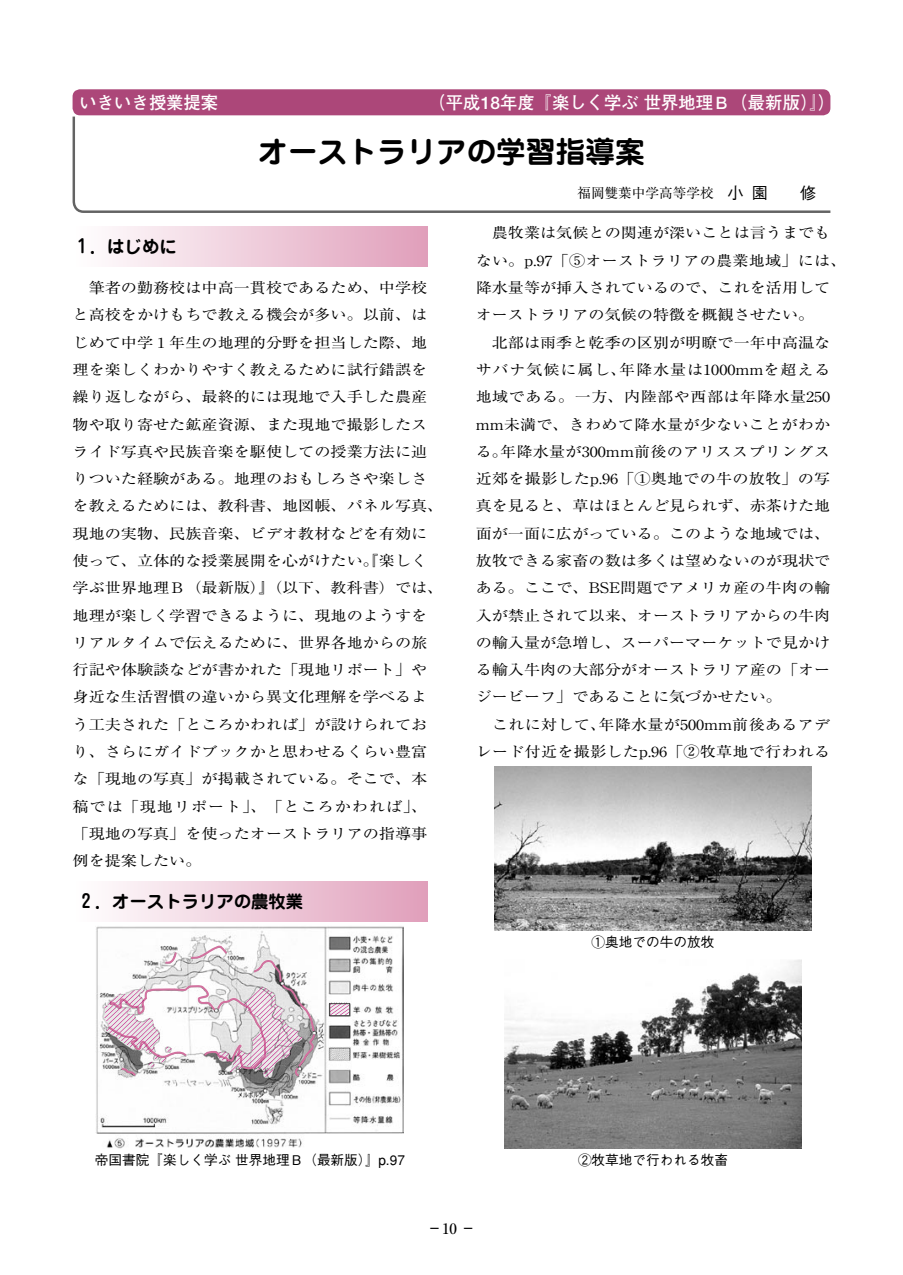
<style>
.page{position:relative;width:903px;height:1275px;background:#fff}
.page>*{position:absolute;margin:0;border:0;box-sizing:border-box;transform-origin:0 0}
.t1{font:700 29.75px "Jun 501";color:#000}
.t2{font:700 17.32px "Futo Go B101";color:#fff}
.t3{font:700 17.32px "Jun 501";color:#000}
.t4{font:500 14.88px "Ryumin";color:#000}
.t5{font:14.53px/27.3px "Ryumin";color:#000;scale:1.11 1}
.t6{font:500 13.65px "Gothic BBB";color:#000}
.t7{font:13.65px "Ryumin";color:#000}
.s1{font-family:"Gothic BBB";font-weight:500;font-size:16.1px}
</style>
<div class="page">
<svg style="left:72px;top:115px;width:759px;height:98px"></svg>
<div style="left:73px;top:89px;width:757px;height:26px;background:#ac4779"></div>
<div style="left:73px;top:226px;width:354px;height:41px;background:linear-gradient(to right,#fff,#e09fbb)"></div>
<div style="left:73px;top:881px;width:354px;height:41px;background:linear-gradient(to right,#fff,#e09fbb)"></div>
<img style="left:494px;top:766px;width:318px;height:164px">
<img style="left:504px;top:960px;width:298px;height:188px">
<img style="left:96px;top:926px;width:307px;height:222px">
<svg style="left:329px;top:1003px;width:21px;height:13px"></svg>
<svg style="left:104px;top:944px;width:211px;height:133px"></svg>
<p class="t2" style="left:79px;top:92px;width:140px">いきいき授業提案</p>
<p class="t2" style="left:429px;top:92px;width:408px">（平成18年度『楽しく学ぶ 世界地理Ｂ（最新版）』）</p>
<h1 class="t1" style="left:258px;top:131px;width:388px">オーストラリアの学習指導案</h1>
<p class="t3" style="left:73px;top:234px;width:106px">１．はじめに</p>
<p class="t5" style="left:73px;top:274px;width:336px">　筆者の勤務校は中高一貫校であるため、中学校と高校をかけもちで教える機会が多い。以前、はじめて中学１年生の地理的分野を担当した際、地理を楽しくわかりやすく教えるために試行錯誤を繰り返しながら、最終的には現地で入手した農産物や取り寄せた鉱産資源、また現地で撮影したスライド写真や民族音楽を駆使しての授業方法に辿りついた経験がある。地理のおもしろさや楽しさを教えるためには、教科書、地図帳、パネル写真、現地の実物、民族音楽、ビデオ教材などを有効に使って、立体的な授業展開を心がけたい。『楽しく学ぶ世界地理Ｂ（最新版）』（以下、教科書）では、地理が楽しく学習できるように、現地のようすをリアルタイムで伝えるために、世界各地からの旅行記や体験談などが書かれた「現地リポート」や身近な生活習慣の違いから異文化理解を学べるよう工夫された「ところかわれば」が設けられており、さらにガイドブックかと思わせるくらい豊富な「現地の写真」が掲載されている。そこで、本稿では「現地リポート」、「ところかわれば」、「現地の写真」を使ったオーストラリアの指導事例を提案したい。</p>
<p class="t3" style="left:78px;top:889px;width:227px">２．オーストラリアの農牧業</p>
<p class="t7" style="left:577px;top:185px;width:240px">福岡雙葉中学高等学校　<span class="s1">小園　修</span></p>
<p class="t5" style="left:476px;top:219px;width:336px">　農牧業は気候との関連が深いことは言うまでもない。p.97「⑤オーストラリアの農業地域」には、降水量等が挿入されているので、これを活用してオーストラリアの気候の特徴を概観させたい。<br>　北部は雨季と乾季の区別が明瞭で一年中高温なサバナ気候に属し、年降水量は1000mmを超える地域である。一方、内陸部や西部は年降水量250 mm未満で、きわめて降水量が少ないことがわかる。年降水量が300mm前後のアリススプリングス近郊を撮影したp.96「①奥地での牛の放牧」の写真を見ると、草はほとんど見られず、赤茶けた地面が一面に広がっている。このような地域では、放牧できる家畜の数は多くは望めないのが現状である。ここで、BSE問題でアメリカ産の牛肉の輸入が禁止されて以来、オーストラリアからの牛肉の輸入量が急増し、スーパーマーケットで見かける輸入牛肉の大部分がオーストラリア産の「オージービーフ」であることに気づかせたい。<br>　これに対して、年降水量が500mm前後あるアデレード付近を撮影したp.96「②牧草地で行われる</p>
<p class="t6" style="left:592px;top:934px;width:124px">①奥地での牛の放牧</p>
<p class="t6" style="left:95px;top:1152px;width:311px">帝国書院『楽しく学ぶ 世界地理Ｂ（最新版）』p.97</p>
<p class="t6" style="left:578px;top:1152px;width:152px">②牧草地で行われる牧畜</p>
<p class="t4" style="left:427px;top:1219px;width:50px">－10 －</p>
</div>
